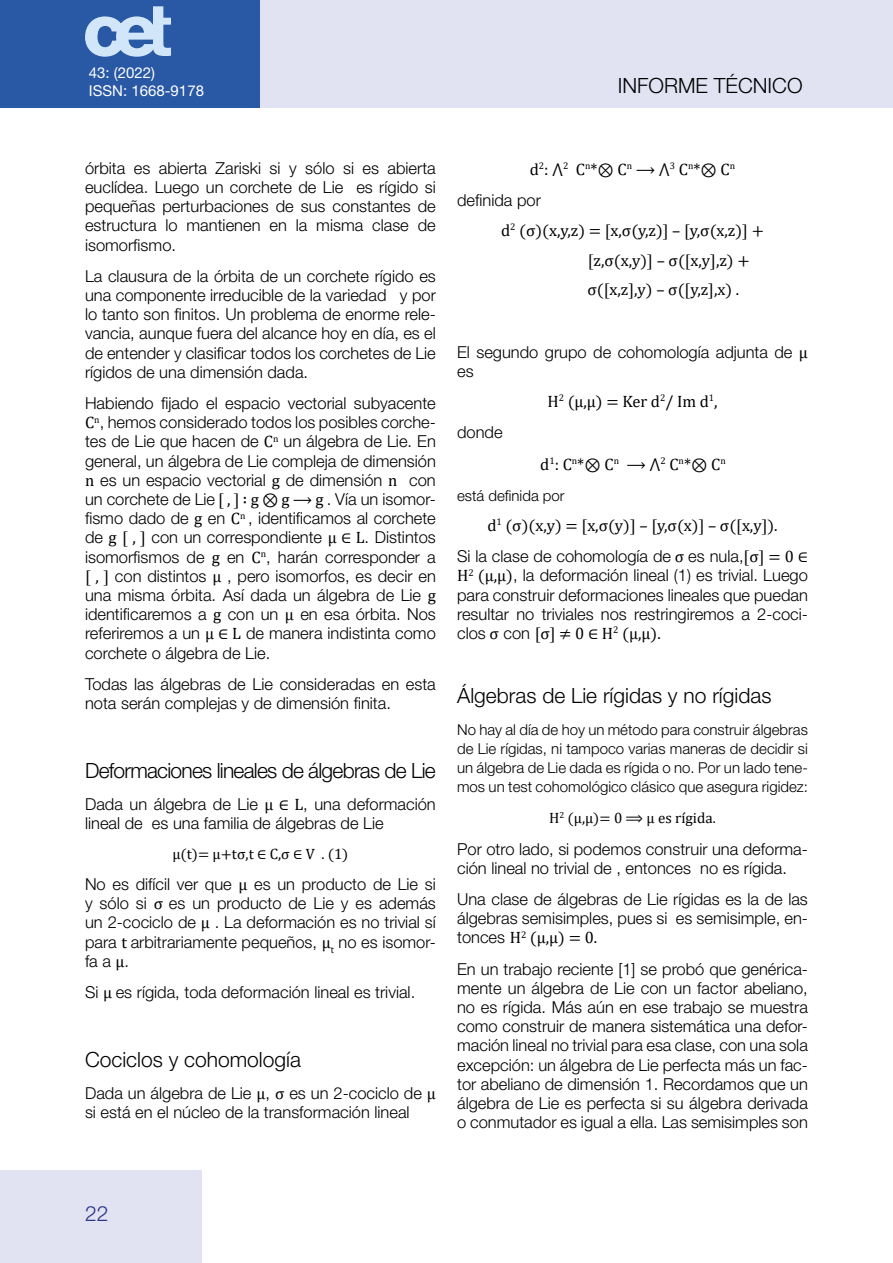
<style>
.page{position:relative;width:893px;height:1263px;background:#fff}
.page>*{position:absolute;margin:0;border:0;box-sizing:border-box;transform-origin:0 0}
.SUBTITULO{font:300 21px "Helvetica Neue LT Std";color:#000}
.SUBTITULO-2{font:300 21px "Helvetica Neue LT Std";letter-spacing:-.035em;color:#000}
.t1{font:300 21px "Helvetica Neue LT Std";color:#283583}
.TEXTO{font:300 16.5px/19.2px "Helvetica Neue LT Std";color:#000;text-align:justify}
.t2{font:16.5px "Cambria Math";color:#000}
.TEXTO-2{font:300 15px/19.2px "Helvetica Neue LT Std";color:#000;text-align:justify}
.TEXTO-3{font:15px "Cambria Math";color:#000}
.t3{font:15px/18px "Helvetica Neue LT Std";color:#fff}
.s1{font-family:"Cambria Math";font-weight:400}
</style>
<div class="page">
<div style="left:0;top:0;width:260px;height:108px;background:#2958a4"></div>
<div style="left:260px;top:0;width:633px;height:108px;background:#e1e3f3"></div>
<div style="left:0;top:1170px;width:202px;height:93px;background:#e1e3f3"></div>
<svg style="left:85px;top:6px;width:86px;height:51px"></svg>
<p class="t3" style="left:89px;top:63px;width:117px">43: (2022)<br>ISSN: 1668-9178</p>
<p class="SUBTITULO" style="left:618px;top:72px;width:186px">INFORME TÉCNICO</p>
<p class="TEXTO" style="left:85px;top:158px;width:352px">órbita es abierta Zariski si y sólo si es abierta euclídea. Luego un corchete de Lie es rígido si pequeñas perturbaciones de sus constantes de estructura lo mantienen en la misma clase de isomorfismo.</p>
<p class="TEXTO" style="left:85px;top:266px;width:352px">La clausura de la órbita de un corchete rígido es una componente irreducible de la variedad y por lo tanto son finitos. Un problema de enorme rele&shy;vancia, aunque fuera del alcance hoy en día, es el de entender y clasificar todos los corchetes de Lie rígidos de una dimensión dada.</p>
<p class="TEXTO" style="left:85px;top:393px;width:352px">Habiendo fijado el espacio vectorial subyacente <span class="s1">C</span><sup>n</sup>, hemos considerado todos los posibles corche&shy;tes de Lie que hacen de <span class="s1">C</span><sup>n</sup> un álgebra de Lie. En general, un álgebra de Lie compleja de dimensión <span class="s1">n</span> es un espacio vectorial <span class="s1">g</span> de dimensión <span class="s1">n</span> con un corchete de Lie <span class="s1">[ , ] ∶ g ⊗ g ⟶ g</span> . Vía un isomor&shy;fismo dado de <span class="s1">g</span> en <span class="s1">C</span><sup>n</sup> , identificamos al corchete de <span class="s1">g [ , ]</span> con un correspondiente <span class="s1">μ ∈ L</span>. Distintos isomorfismos de <span class="s1">g</span> en <span class="s1">C</span><sup>n</sup>, harán corresponder a <span class="s1">[ , ]</span> con distintos <span class="s1">μ</span> , pero isomorfos, es decir en una misma órbita. Así dada un álgebra de Lie <span class="s1">g </span>identificaremos a <span class="s1">g</span> con un <span class="s1">μ</span> en esa órbita. Nos referiremos a un <span class="s1">μ ∈ L</span> de manera indistinta como corchete o álgebra de Lie.</p>
<p class="TEXTO" style="left:85px;top:674px;width:352px">Todas las álgebras de Lie consideradas en esta nota serán complejas y de dimensión finita.</p>
<p class="SUBTITULO-2" style="left:85px;top:758px;width:352px">Deformaciones lineales de álgebras de Lie</p>
<p class="TEXTO" style="left:85px;top:794px;width:352px">Dada un álgebra de Lie <span class="s1">μ ∈ L</span>, una deformación lineal de es una familia de álgebras de Lie</p>
<p class="TEXTO-3" style="left:172px;top:845px;width:178px">μ(t)= μ+tσ,t ∈ C,σ ∈ V . (1)</p>
<p class="TEXTO" style="left:85px;top:874px;width:352px">No es difícil ver que <span class="s1">μ</span> es un producto de Lie si y sólo si <span class="s1">σ</span> es un producto de Lie y es además un 2-cociclo de <span class="s1">μ</span> . La deformación es no trivial sí para <span class="s1">t</span> arbitrariamente pequeños, <span class="s1">μ</span><sub>t</sub> no es isomor&shy;fa a <span class="s1">μ</span>.</p>
<p class="TEXTO" style="left:85px;top:982px;width:332px">Si <span class="s1">μ</span> es rígida, toda deformación lineal es trivial.</p>
<p class="SUBTITULO" style="left:85px;top:1047px;width:217px">Cociclos y cohomología</p>
<p class="TEXTO" style="left:85px;top:1083px;width:352px">Dada un álgebra de Lie <span class="s1">μ</span>, <span class="s1">σ</span> es un 2-cociclo de <span class="s1">μ </span>si está en el núcleo de la transformación lineal</p>
<p class="t2" style="left:530px;top:159px;width:207px">d<sup>2</sup>: ⋀<sup>2</sup> C<sup>n</sup>*⊗ C<sup>n</sup> ⟶ ⋀<sup>3</sup> C<sup>n</sup>*⊗ C<sup>n</sup></p>
<p class="TEXTO" style="left:457px;top:190px;width:85px">definida por</p>
<p class="t2" style="left:501px;top:220px;width:264px">d<sup>2</sup> (σ)(x,y,z) = [x,σ(y,z)] – [y,σ(x,z)] +</p>
<p class="t2" style="left:588px;top:250px;width:163px">[z,σ(x,y)] – σ([x,y],z) +</p>
<p class="t2" style="left:587px;top:280px;width:153px">σ([x,z],y) – σ([y,z],x) .</p>
<p class="TEXTO" style="left:457px;top:342px;width:352px">El segundo grupo de cohomología adjunta de <span class="s1">μ </span>es</p>
<p class="t2" style="left:547px;top:392px;width:172px">H<sup>2</sup> (μ,μ) = Ker d<sup>2</sup>/ Im d<sup>1</sup>,</p>
<p class="TEXTO" style="left:457px;top:422px;width:47px">donde</p>
<p class="t2" style="left:540px;top:455px;width:187px">d<sup>1</sup>: C<sup>n</sup>*⊗ C<sup>n</sup> ⟶ ⋀<sup>2</sup> C<sup>n</sup>*⊗ C<sup>n</sup></p>
<p class="TEXTO-2" style="left:457px;top:486px;width:109px">está definida por</p>
<p class="t2" style="left:487px;top:516px;width:292px">d<sup>1</sup> (σ)(x,y) = [x,σ(y)] – [y,σ(x)] – σ([x,y]).</p>
<p class="TEXTO" style="left:457px;top:546px;width:352px">Si la clase de cohomología de <span class="s1">σ</span> es nula,<span class="s1">[σ] = 0 ∈ H</span><sup>2</sup> <span class="s1">(μ,μ)</span>, la deformación lineal (1) es trivial. Luego para construir deformaciones lineales que puedan resultar no triviales nos restringiremos a 2-coci&shy;clos <span class="s1">σ</span> con <span class="s1">[σ] ≠ 0 ∈ H</span><sup>2</sup> <span class="s1">(μ,μ).</span></p>
<p class="SUBTITULO" style="left:457px;top:683px;width:316px">Álgebras de Lie rígidas y no rígidas</p>
<p class="TEXTO-2" style="left:457px;top:719px;width:352px">No hay al día de hoy un método para construir álgebras de Lie rígidas, ni tampoco varias maneras de decidir si un álgebra de Lie dada es rígida o no. Por un lado tene&shy;mos un test cohomológico clásico que asegura rigidez:</p>
<p class="TEXTO-3" style="left:549px;top:809px;width:168px">H<sup>2</sup> (μ,μ)= 0 ⟹ μ es rígida.</p>
<p class="TEXTO" style="left:457px;top:839px;width:352px">Por otro lado, si podemos construir una deforma&shy;ción lineal no trivial de , entonces no es rígida.</p>
<p class="TEXTO" style="left:457px;top:889px;width:352px">Una clase de álgebras de Lie rígidas es la de las álgebras semisimples, pues si es semisimple, en&shy;tonces <span class="s1">H</span><sup>2</sup> <span class="s1">(μ,μ) = 0.</span></p>
<p class="TEXTO" style="left:457px;top:959px;width:352px">En un trabajo reciente [1] se probó que genérica&shy;mente un álgebra de Lie con un factor abeliano, no es rígida. Más aún en ese trabajo se muestra como construir de manera sistemática una defor&shy;mación lineal no trivial para esa clase, con una sola excepción: un álgebra de Lie perfecta más un fac&shy;tor abeliano de dimensión 1. Recordamos que un álgebra de Lie es perfecta si su álgebra derivada o conmutador es igual a ella. Las semisimples son</p>
<p class="t1" style="left:85px;top:1201px;width:25px">22</p>
</div>
